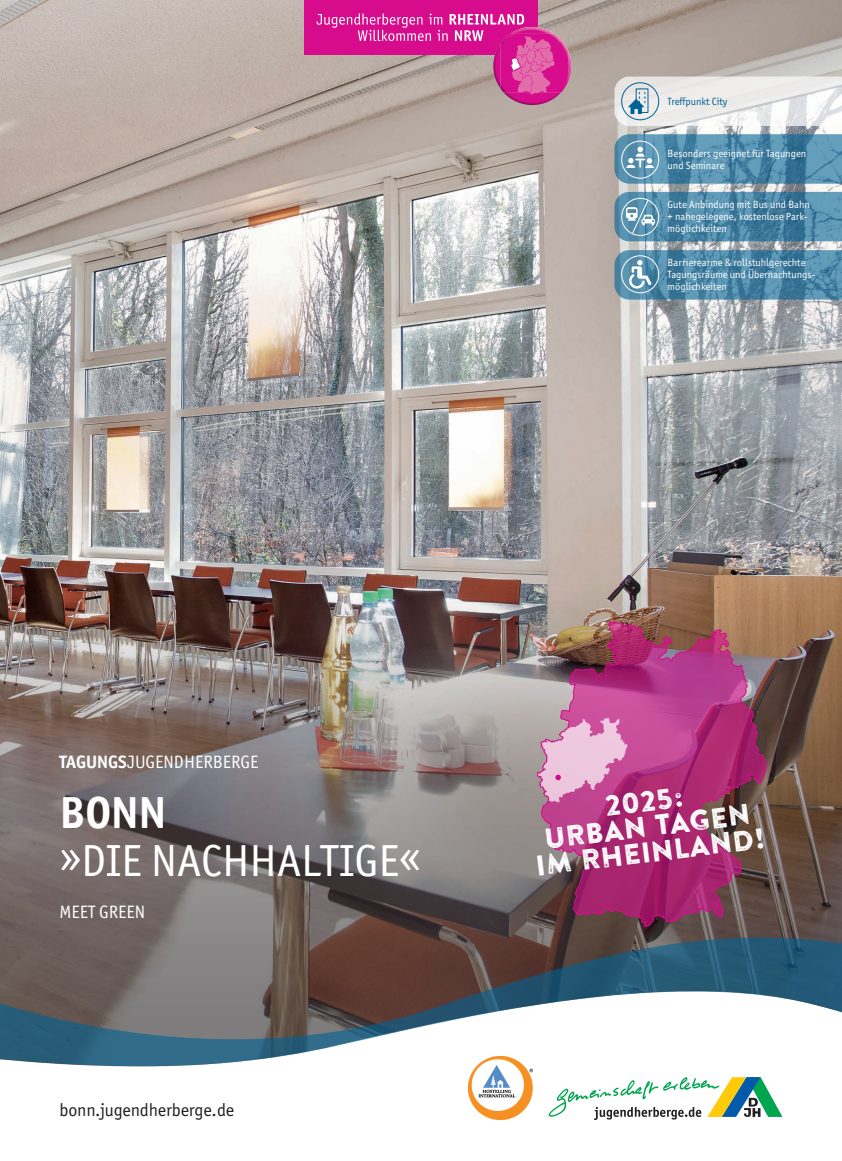
<style>
.page{position:relative;width:842px;height:1161px;background:#fff}
.page>*{position:absolute;margin:0;border:0;box-sizing:border-box;transform-origin:0 0}
.t1{font:45px "Officina Sans ITC Pro";color:#fff}
.t2{font:700 45px "Officina Sans ITC Pro";color:#fff}
.t3{font:28.5px/25.5px "Brandon Printed Two";color:#fff;text-align:center}
.t4{font:18px "Officina Sans ITC Pro";color:#fff}
.t5{font:18px "Officina Sans ITC Pro";letter-spacing:-.01em;color:#231f20}
.t6{font:10.5px/12px "Officina Sans ITC Pro";color:#fff}
.t7{font:10.5px "Officina Sans ITC Pro";color:#006295}
.s1{font-weight:700}
</style>
<div class="page">
<img style="left:0;top:0;width:842px;height:337px">
<img style="left:0;top:337px;width:842px;height:599px">
<svg style="left:0;top:936px;width:842px;height:131px"></svg>
<svg style="left:614px;top:250px;width:228px;height:50px;background:#5189a8"></svg>
<svg style="left:614px;top:192px;width:228px;height:49px;background:#528aa8"></svg>
<img style="left:536px;top:603px;width:231px;height:324px">
<svg style="left:538px;top:718px;width:89px;height:85px;background:#d797bd"></svg>
<svg style="left:614px;top:134px;width:228px;height:50px;background:#5790ad"></svg>
<svg style="left:614px;top:77px;width:228px;height:49px"></svg>
<svg style="left:549px;top:1077px;width:233px;height:43px"></svg>
<img style="left:468px;top:1056px;width:64px;height:64px">
<div style="left:304px;top:0;width:234px;height:54px;background:#d70c8c"></div>
<img style="left:561px;top:82px;width:10px;height:23px">
<img style="left:555px;top:27px;width:16px;height:55px">
<img style="left:493px;top:92px;width:68px;height:13px">
<img style="left:555px;top:34px;width:13px;height:58px">
<svg style="left:316px;top:13px;width:239px;height:82px"></svg>
<p class="t7" style="left:668px;top:95px;width:61px">Treffpunkt City</p>
<p class="t6" style="left:668px;top:148px;width:140px">Besonders geeignet für Tagungen und Seminare</p>
<p class="t6" style="left:668px;top:199px;width:144px">Gute Anbindung mit Bus und Bahn + nahegelegene, kostenlose Park&shy;möglichkeiten</p>
<p class="t6" style="left:668px;top:257px;width:149px">Barrierearme &amp; rollstuhlgerechte<br>Tagungsräume und Übernachtungs&shy;möglichkeiten</p>
<h3 class="t4" style="left:60px;top:751px;width:200px"><span class="s1">TAGUNGS</span>JUGENDHERBERGE</h3>
<h1 class="t2" style="left:60px;top:785px;width:108px">BONN</h1>
<h1 class="t1" style="left:60px;top:834px;width:363px">»DIE NACHHALTIGE«</h1>
<h3 class="t4" style="left:60px;top:901px;width:87px">MEET GREEN</h3>
<h3 class="t5" style="left:60px;top:1099px;width:176px">bonn.jugendherberge.de</h3>
<h2 class="t3" style="left:528px;top:802px;width:233px;rotate:-7deg">2025:<br>URBAN TAGEN<br>IM RHEINLAND!</h2>
</div>
